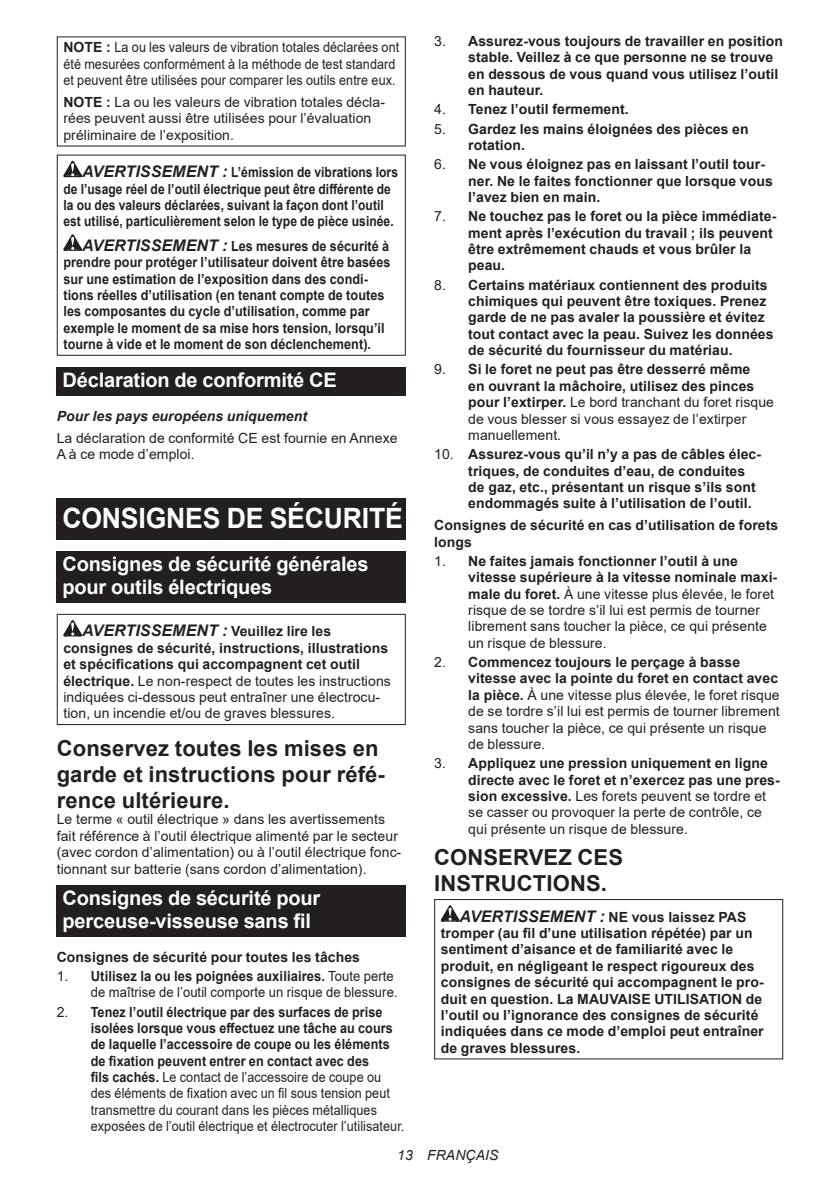
<style>
.page{position:relative;width:840px;height:1191px;background:#fff}
.page>*{position:absolute;margin:0;border:0;box-sizing:border-box;transform-origin:0 0}
.t1{font:700 28px "Arial";letter-spacing:-.01em;color:#fff;scale:.95 1}
.t2{font:700 22px/25.8px "Arial";letter-spacing:.005em;color:#231f20}
.t3{font:700 20px/23.4px "Arial";letter-spacing:-.01em;color:#fff}
.t4{font:14px/16.4px "Arial";letter-spacing:.005em;color:#231f20}
.t5{font:700 14px/16.4px "Arial";letter-spacing:.005em;color:#231f20}
.t6{font:700 14px/16.4px "Arial";letter-spacing:.005em;color:#231f20;scale:.9 1}
.t7{font:700 14px/16.4px "Arial";letter-spacing:.005em;color:#231f20;scale:.86 1}
.t8{font:14px/16.4px "Arial";letter-spacing:.005em;color:#231f20;scale:.9 1}
.t9{font:italic 700 14px "Arial";letter-spacing:.005em;color:#231f20}
.t10{font:italic 14px "Arial";letter-spacing:.005em;color:#231f20}
.s1{font-weight:700}
.s2{font-style:italic;font-size:16px}
.s3{font-weight:700;font-style:italic;font-size:16px}
.s4{font-weight:400}
</style>
<div class="page">
<svg style="left:63px;top:161px;width:19px;height:16px"></svg>
<svg style="left:63px;top:234px;width:19px;height:17px"></svg>
<div style="left:57px;top:155px;width:348px;height:201px;border:1px solid #231f20"></div>
<div style="left:57px;top:367px;width:348px;height:28px;background:#231f20"></div>
<div style="left:57px;top:498px;width:348px;height:42px;background:#231f20"></div>
<div style="left:57px;top:551px;width:348px;height:52px;background:#231f20"></div>
<svg style="left:63px;top:620px;width:19px;height:16px"></svg>
<div style="left:57px;top:614px;width:348px;height:111px;border:1px solid #231f20"></div>
<div style="left:57px;top:885px;width:348px;height:51px;background:#231f20"></div>
<svg style="left:440px;top:905px;width:19px;height:16px"></svg>
<div style="left:434px;top:899px;width:348px;height:160px;border:1px solid #231f20"></div>
<p class="t8" style="left:63px;top:39px;width:374px"><span class="s1">NOTE :</span> La ou les valeurs de vibration totales déclarées ont été mesurées conformément à la méthode de test standard et peuvent être utilisées pour comparer les outils entre eux.</p>
<p class="t4" style="left:63px;top:94px;width:323px"><span class="s1">NOTE :</span> La ou les valeurs de vibration totales décla&shy;rées peuvent aussi être utilisées pour l’évaluation préliminaire de l’exposition.</p>
<p class="t7" style="left:63px;top:164px;width:390px;text-indent:19px"><span class="s2">AVERTISSEMENT :</span> L’émission de vibrations lors de l’usage réel de l’outil électrique peut être différente de la ou des valeurs déclarées, suivant la façon dont l’outil est utilisé, particulièrement selon le type de pièce usinée.</p>
<p class="t6" style="left:63px;top:238px;width:364px;text-indent:19px"><span class="s2">AVERTISSEMENT :</span> Les mesures de sécurité à prendre pour protéger l’utilisateur doivent être basées sur une estimation de l’exposition dans des condi&shy;tions réelles d’utilisation (en tenant compte de toutes les composantes du cycle d’utilisation, comme par exemple le moment de sa mise hors tension, lorsqu’il tourne à vide et le moment de son déclenchement).</p>
<h3 class="t3" style="left:62px;top:368px;width:275px">Déclaration de conformité CE</h3>
<p class="t9" style="left:57px;top:406px;width:252px">Pour les pays européens uniquement</p>
<p class="t4" style="left:57px;top:429px;width:342px">La déclaration de conformité CE est fournie en Annexe<br>A à ce mode d’emploi.</p>
<h1 class="t1" style="left:62px;top:499px;width:359px">CONSIGNES DE SÉCURITÉ</h1>
<h3 class="t3" style="left:62px;top:552px;width:307px">Consignes de sécurité générales pour outils électriques</h3>
<p class="t4" style="left:63px;top:623px;width:329px;text-indent:19px"><span class="s3">AVERTISSEMENT :</span> <span class="s1">Veuillez lire les consignes de sécurité, instructions, illustrations et spécifications qui accompagnent cet outil électrique.</span> Le non-respect de toutes les instructions indiquées ci-dessous peut entraîner une électrocu&shy;tion, un incendie et/ou de graves blessures.</p>
<h2 class="t2" style="left:57px;top:736px;width:329px">Conservez toutes les mises en garde et instructions pour réfé&shy;rence ultérieure.</h2>
<p class="t4" style="left:57px;top:811px;width:346px">Le terme « outil électrique » dans les avertissements fait référence à l’outil électrique alimenté par le secteur (avec cordon d’alimentation) ou à l’outil électrique fonc&shy;tionnant sur batterie (sans cordon d’alimentation).</p>
<h3 class="t3" style="left:62px;top:886px;width:259px">Consignes de sécurité pour perceuse-visseuse sans fil</h3>
<p class="t5" style="left:57px;top:948px;width:304px">Consignes de sécurité pour toutes les tâches</p>
<p class="t4" style="left:57px;top:967px;width:342px;text-align:right">1. <span class="s1">Utilisez la ou les poignées auxiliaires.</span> Toute perte de maîtrise de l’outil comporte un risque de blessure.</p>
<p class="t4" style="left:91px;top:1003px;width:315px;text-indent:-34px">2. <span class="s1">Tenez l’outil électrique par des surfaces de prise isolées lorsque vous effectuez une tâche au cours de laquelle l’accessoire de coupe ou les éléments de fixation peuvent entrer en contact avec des<br>fils cachés.</span> Le contact de l’accessoire de coupe ou des éléments de fixation avec un fil sous tension peut transmettre du courant dans les pièces métalliques exposées de l’outil électrique et électrocuter l’utilisateur.</p>
<p class="t5" style="left:468px;top:33px;width:316px;text-indent:-34px"><span class="s4">3.</span> Assurez-vous toujours de travailler en position stable. Veillez à ce que personne ne se trouve en dessous de vous quand vous utilisez l’outil en hauteur.</p>
<p class="t5" style="left:434px;top:101px;width:196px"><span class="s4">4.</span> Tenez l’outil fermement.</p>
<p class="t5" style="left:468px;top:121px;width:282px;text-indent:-34px"><span class="s4">5.</span> Gardez les mains éloignées des pièces en rotation.</p>
<p class="t5" style="left:468px;top:156px;width:306px;text-indent:-34px"><span class="s4">6.</span> Ne vous éloignez pas en laissant l’outil tour&shy;ner. Ne le faites fonctionner que lorsque vous l’avez bien en main.</p>
<p class="t5" style="left:468px;top:208px;width:309px;text-indent:-34px"><span class="s4">7.</span> Ne touchez pas le foret ou la pièce immédiate&shy;ment après l’exécution du travail ; ils peuvent être extrêmement chauds et vous brûler la peau.</p>
<p class="t5" style="left:468px;top:277px;width:307px;text-indent:-34px"><span class="s4">8.</span> Certains matériaux contiennent des produits chimiques qui peuvent être toxiques. Prenez garde de ne pas avaler la poussière et évitez tout contact avec la peau. Suivez les données de sécurité du fournisseur du matériau.</p>
<p class="t5" style="left:468px;top:361px;width:307px;text-indent:-34px"><span class="s4">9.</span> Si le foret ne peut pas être desserré même<br>en ouvrant la mâchoire, utilisez des pinces pour l’extirper. <span class="s4">Le bord tranchant du foret risque de vous blesser si vous essayez de l’extirper manuellement.</span></p>
<p class="t5" style="left:468px;top:446px;width:294px;text-indent:-34px"><span class="s4">10.</span> Assurez-vous qu’il n’y a pas de câbles élec&shy;triques, de conduites d’eau, de conduites de gaz, etc., présentant un risque s’ils sont endommagés suite à l’utilisation de l’outil.</p>
<p class="t5" style="left:434px;top:517px;width:345px">Consignes de sécurité en cas d’utilisation de forets longs</p>
<p class="t4" style="left:468px;top:553px;width:310px;text-indent:-34px">1. <span class="s1">Ne faites jamais fonctionner l’outil à une vitesse supérieure à la vitesse nominale maxi&shy;male du foret.</span> À une vitesse plus élevée, le foret risque de se tordre s’il lui est permis de tourner librement sans toucher la pièce, ce qui présente un risque de blessure.</p>
<p class="t4" style="left:468px;top:654px;width:313px;text-indent:-34px">2. <span class="s1">Commencez toujours le perçage à basse vitesse avec la pointe du foret en contact avec la pièce.</span> À une vitesse plus élevée, le foret risque de se tordre s’il lui est permis de tourner librement sans toucher la pièce, ce qui présente un risque de blessure.</p>
<p class="t4" style="left:468px;top:755px;width:313px;text-indent:-34px">3. <span class="s1">Appliquez une pression uniquement en ligne directe avec le foret et n’exercez pas une pres&shy;sion excessive.</span> Les forets peuvent se tordre et se casser ou provoquer la perte de contrôle, ce qui présente un risque de blessure.</p>
<h2 class="t2" style="left:434px;top:845px;width:190px">CONSERVEZ CES<br>INSTRUCTIONS.</h2>
<p class="t5" style="left:440px;top:908px;width:324px;text-indent:19px"><span class="s2">AVERTISSEMENT :</span> NE vous laissez PAS tromper (au fil d’une utilisation répétée) par un sentiment d’aisance et de familiarité avec le produit, en négligeant le respect rigoureux des consignes de sécurité qui accompagnent le pro&shy;duit en question. La MAUVAISE UTILISATION de l’outil ou l’ignorance des consignes de sécurité indiquées dans ce mode d’emploi peut entraîner de graves blessures.</p>
<p class="t10" style="left:397px;top:1146px;width:103px">13 FRANÇAIS</p>
</div>
